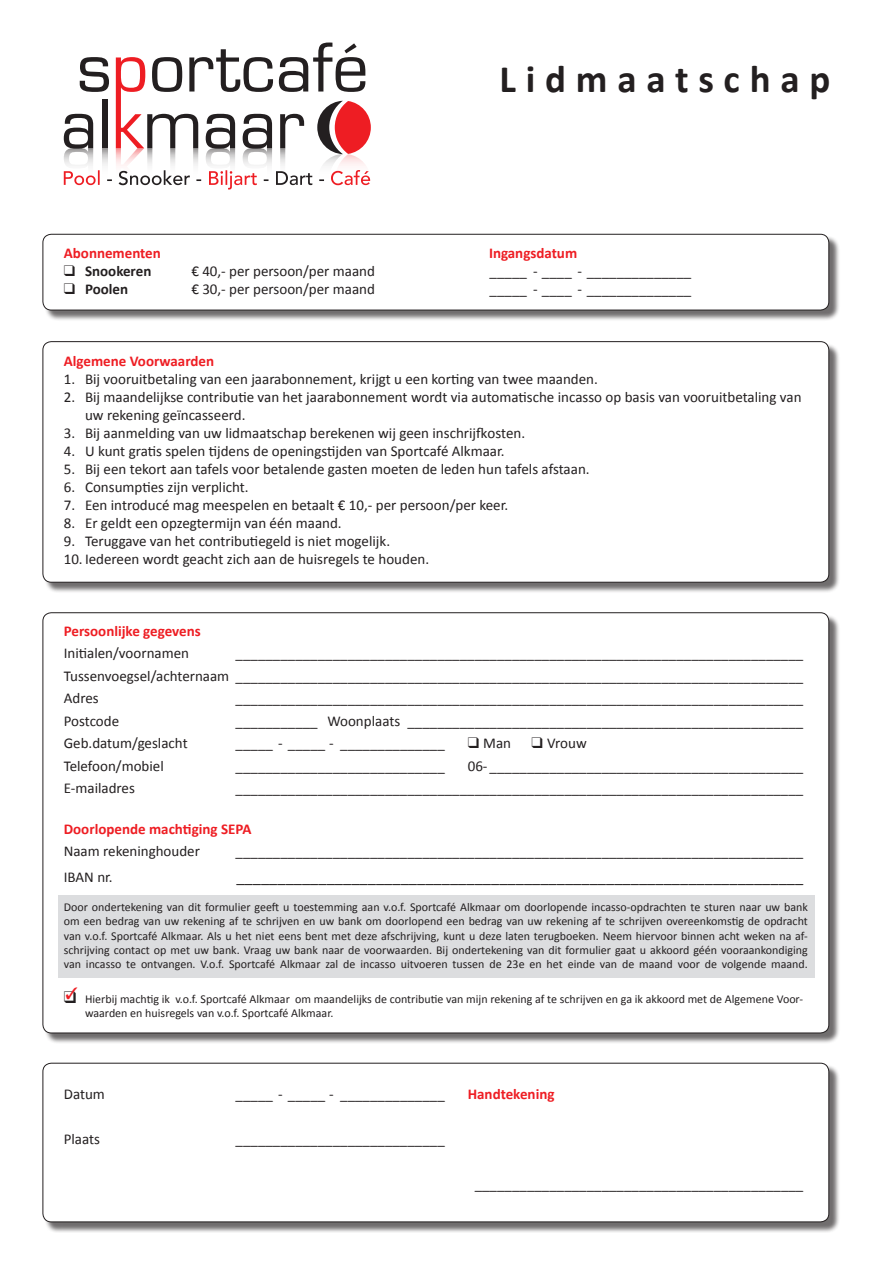
<style>
.page{position:relative;width:893px;height:1263px;background:#fff}
.page>*{position:absolute;margin:0;border:0;box-sizing:border-box;transform-origin:0 0}
.t1{font:700 39px "Calibri";letter-spacing:.25em;color:#231f20}
.t2{font:16.5px "Calibri";color:#231f20}
.t3{font:15px/18px "Calibri";color:#231f20}
.t4{font:700 15px "Calibri";color:#ee1d23}
.t5{font:700 15px "Calibri";color:#231f20}
.t6{font:12px/14.4px "Calibri";color:#231f20;text-align:justify}
</style>
<div class="page">
<div style="left:44px;top:236px;width:796px;height:85px;background:#231f20;opacity:.65"></div>
<div style="left:43px;top:234px;width:786px;height:76px;background:#fff;border-radius:9px"></div>
<div style="left:43px;top:234px;width:786px;height:76px;border:1px solid #231f20;border-radius:9px"></div>
<div style="left:44px;top:343px;width:796px;height:250px;background:#231f20;opacity:.65"></div>
<div style="left:43px;top:342px;width:786px;height:240px;background:#fff;border-radius:9px"></div>
<div style="left:43px;top:341px;width:786px;height:242px;border:1px solid #231f20;border-radius:9px"></div>
<div style="left:44px;top:614px;width:796px;height:430px;background:#231f20;opacity:.65"></div>
<div style="left:43px;top:613px;width:786px;height:420px;background:#fff;border-radius:9px"></div>
<div style="left:58px;top:895px;width:757px;height:83px;background:#dcdddf"></div>
<div style="left:44px;top:1064px;width:796px;height:169px;background:#231f20;opacity:.65"></div>
<div style="left:43px;top:1063px;width:786px;height:159px;background:#fff;border-radius:9px"></div>
<div style="left:43px;top:1063px;width:786px;height:159px;border:1px solid #231f20;border-radius:9px"></div>
<svg style="left:64px;top:43px;width:307px;height:193px"></svg>
<p class="t1" style="left:500px;top:54px;width:332px">Lidmaatschap</p>
<p class="t4" style="left:64px;top:243px;width:99px">Abonnementen</p>
<p class="t4" style="left:489px;top:243px;width:90px">Ingangsdatum</p>
<p class="t5" style="left:64px;top:261px;width:89px">❑ Snookeren</p>
<p class="t3" style="left:191px;top:262px;width:185px">€ 40,- per persoon/per maand</p>
<p class="t3" style="left:490px;top:262px;width:203px">_____ - ____ - ______________</p>
<p class="t5" style="left:64px;top:279px;width:66px">❑ Poolen</p>
<p class="t3" style="left:191px;top:280px;width:185px">€ 30,- per persoon/per maand</p>
<p class="t3" style="left:490px;top:280px;width:203px">_____ - ____ - ______________</p>
<p class="t4" style="left:64px;top:351px;width:152px">Algemene Voorwaarden</p>
<p class="t3" style="left:64px;top:370px;width:536px">1. Bij vooruitbetaling van een jaarabonnement, krijgt u een korting van twee maanden.</p>
<p class="t3" style="left:85px;top:388px;width:718px;text-indent:-21px">2. Bij maandelijkse contributie van het jaarabonnement wordt via automatische incasso op basis van vooruitbetaling van uw rekening geïncasseerd.</p>
<p class="t3" style="left:64px;top:424px;width:463px">3. Bij aanmelding van uw lidmaatschap berekenen wij geen inschrijfkosten.</p>
<p class="t3" style="left:64px;top:442px;width:442px">4. U kunt gratis spelen tijdens de openingstijden van Sportcafé Alkmaar.</p>
<p class="t3" style="left:64px;top:460px;width:527px">5. Bij een tekort aan tafels voor betalende gasten moeten de leden hun tafels afstaan.</p>
<p class="t3" style="left:64px;top:478px;width:186px">6. Consumpties zijn verplicht.</p>
<p class="t3" style="left:64px;top:496px;width:446px">7. Een introducé mag meespelen en betaalt € 10,- per persoon/per keer.</p>
<p class="t3" style="left:64px;top:514px;width:279px">8. Er geldt een opzegtermijn van één maand.</p>
<p class="t3" style="left:64px;top:532px;width:328px">9. Teruggave van het contributiegeld is niet mogelijk.</p>
<p class="t3" style="left:64px;top:550px;width:367px">10. Iedereen wordt geacht zich aan de huisregels te houden.</p>
<p class="t4" style="left:64px;top:621px;width:139px">Persoonlijke gegevens</p>
<p class="t3" style="left:64px;top:644px;width:127px">Initialen/voornamen</p>
<p class="t3" style="left:236px;top:644px;width:569px">____________________________________________________________________________</p>
<p class="t3" style="left:64px;top:667px;width:741px">Tussenvoegsel/achternaam ____________________________________________________________________________</p>
<p class="t3" style="left:64px;top:689px;width:36px">Adres</p>
<p class="t3" style="left:236px;top:689px;width:569px">____________________________________________________________________________</p>
<p class="t3" style="left:64px;top:712px;width:57px">Postcode</p>
<p class="t3" style="left:236px;top:712px;width:569px">___________ Woonplaats _____________________________________________________</p>
<p class="t3" style="left:64px;top:734px;width:125px">Geb.datum/geslacht</p>
<p class="t3" style="left:236px;top:734px;width:211px">_____ - _____ - ______________</p>
<p class="t3" style="left:468px;top:734px;width:45px">❑ Man</p>
<p class="t3" style="left:531px;top:734px;width:57px">❑ Vrouw</p>
<p class="t3" style="left:64px;top:757px;width:102px">Telefoon/mobiel</p>
<p class="t3" style="left:236px;top:757px;width:211px">____________________________</p>
<p class="t3" style="left:468px;top:757px;width:337px">06- __________________________________________</p>
<p class="t3" style="left:64px;top:779px;width:73px">E-mailadres</p>
<p class="t3" style="left:236px;top:779px;width:569px">____________________________________________________________________________</p>
<p class="t4" style="left:64px;top:819px;width:189px">Doorlopende machtiging SEPA</p>
<p class="t3" style="left:64px;top:842px;width:138px">Naam rekeninghouder</p>
<p class="t3" style="left:236px;top:842px;width:569px">____________________________________________________________________________</p>
<p class="t3" style="left:64px;top:868px;width:50px">IBAN nr.</p>
<p class="t2" style="left:236px;top:866px;width:568px">_____________________________________________________________________</p>
<p class="t6" style="left:64px;top:900px;width:746px">Door ondertekening van dit formulier geeft u toestemming aan v.o.f. Sportcafé Alkmaar om doorlopende incasso-opdrachten te sturen naar uw bank om een bedrag van uw rekening af te schrijven en uw bank om doorlopend een bedrag van uw rekening af te schrijven overeenkomstig de opdracht van v.o.f. Sportcafé Alkmaar. Als u het niet eens bent met deze afschrijving, kunt u deze laten terugboeken. Neem hiervoor binnen acht weken na af&shy;schrijving contact op met uw bank. Vraag uw bank naar de voorwaarden. Bij ondertekening van dit formulier gaat u akkoord géén vooraankondiging van incasso te ontvangen. V.o.f. Sportcafé Alkmaar zal de incasso uitvoeren tussen de 23e en het einde van de maand voor de volgende maand.</p>
<p class="t6" style="left:85px;top:991px;width:720px;text-indent:-21px">❑ Hierbij machtig ik v.o.f. Sportcafé Alkmaar om maandelijks de contributie van mijn rekening af te schrijven en ga ik akkoord met de Algemene Voor&shy;waarden en huisregels van v.o.f. Sportcafé Alkmaar.</p>
<p class="t3" style="left:64px;top:1085px;width:43px">Datum</p>
<p class="t3" style="left:236px;top:1085px;width:211px">_____ - _____ - ______________</p>
<p class="t4" style="left:468px;top:1084px;width:88px">Handtekening</p>
<p class="t3" style="left:64px;top:1130px;width:38px">Plaats</p>
<p class="t3" style="left:236px;top:1130px;width:211px">____________________________</p>
<p class="t3" style="left:475px;top:1175px;width:330px">____________________________________________</p>
</div>
